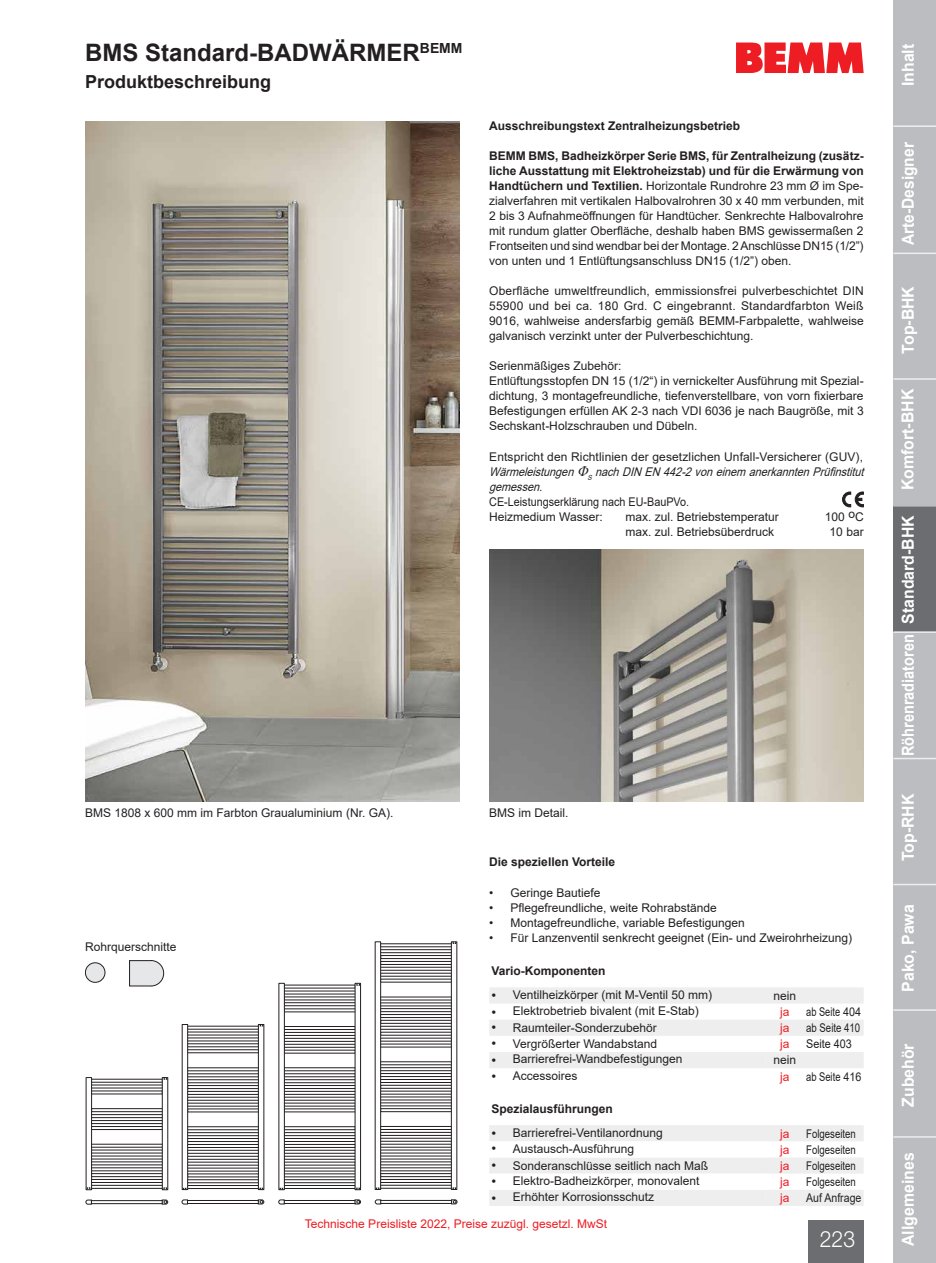
<style>
.page{position:relative;width:936px;height:1263px;background:#fff}
.page>*{position:absolute;margin:0;border:0;box-sizing:border-box;transform-origin:0 0}
.t1{font:700 24px "Arial";color:#231f20}
.t2{font:300 22.5px "Helvetica Neue LT Pro";color:#fff;scale:.94 1}
.t3{font:700 18px "Arial";color:#231f20}
.t4{font:700 16.5px "Arial";color:#fff;scale:.96 1}
.t5{font:700 16.5px "Arial";color:#fff;scale:.88 1}
.t6{font:700 16.5px "Arial";color:#fff;scale:.94 1}
.t7{font:12px/15px "Arial";color:#231f20;text-align:justify}
.t8{font:italic 12px/15px "Arial";color:#231f20;scale:.9 1}
.t9{font:700 12px "Arial";color:#231f20}
.t10{font:12px "Arial";color:#ee1d23}
.t11{font:12px/15px "Arial";color:#231f20;scale:.9 1}
.t12{font:12px "Arial";color:#231f20;scale:.8 1}
.t13{font:12px "Arial";color:#231f20;scale:.77 1}
.t14{font:12px "Arial";color:#231f20;scale:.78 1}
.t15{font:12px "Arial";color:#231f20;scale:.88 1}
.s1{font-weight:700}
.s2{font-style:normal}
.s3{font-size:13.5px}
</style>
<div class="page">
<svg style="left:736px;top:43px;width:127px;height:30px;background:#f04348"></svg>
<div style="left:808px;top:1220px;width:55px;height:43px;background:#6c6d70"></div>
<div style="left:893px;top:0;width:42px;height:126px;background:#bcbdc0"></div>
<div style="left:893px;top:126px;width:42px;height:127px;background:#bcbdc0"></div>
<div style="left:893px;top:253px;width:42px;height:126px;background:#bcbdc0"></div>
<div style="left:893px;top:506px;width:42px;height:126px;background:#6c6d70"></div>
<div style="left:893px;top:632px;width:42px;height:126px;background:#bcbdc0"></div>
<div style="left:893px;top:758px;width:42px;height:126px;background:#bcbdc0"></div>
<div style="left:893px;top:884px;width:42px;height:126px;background:#bcbdc0"></div>
<div style="left:893px;top:1010px;width:42px;height:127px;background:#bcbdc0"></div>
<div style="left:893px;top:1137px;width:42px;height:126px;background:#bcbdc0"></div>
<hr style="left:893px;top:125px;width:42px;height:2px;background:#eeeeef">
<hr style="left:893px;top:631px;width:42px;height:2px;background:#eeeeef">
<hr style="left:893px;top:758px;width:42px;height:1px;background:#eeeeef">
<hr style="left:893px;top:884px;width:42px;height:1px;background:#eeeeef">
<hr style="left:893px;top:1009px;width:42px;height:2px;background:#eeeeef">
<hr style="left:893px;top:1136px;width:42px;height:2px;background:#eeeeef">
<div style="left:893px;top:379px;width:42px;height:127px;background:#bcbdc0"></div>
<hr style="left:893px;top:378px;width:42px;height:2px;background:#eeeeef">
<hr style="left:893px;top:253px;width:42px;height:1px;background:#eeeeef">
<div style="left:85px;top:963px;width:20px;height:19px;background:#e6e7e9;border-radius:50%"></div>
<div style="left:85px;top:962px;width:20px;height:21px;border:1px solid #231f20;border-radius:50%"></div>
<svg style="left:129px;top:960px;width:35px;height:26px"></svg>
<div style="left:380px;top:1200px;width:72px;height:4px;border:1px solid #231f20"></div>
<svg style="left:374px;top:1199px;width:7px;height:6px"></svg>
<svg style="left:451px;top:1199px;width:6px;height:6px"></svg>
<div style="left:451px;top:941px;width:6px;height:249px;border:1px solid #231f20"></div>
<svg style="left:375px;top:941px;width:81px;height:249px"></svg>
<div style="left:283px;top:1200px;width:72px;height:4px;border:1px solid #231f20"></div>
<svg style="left:278px;top:1199px;width:7px;height:6px"></svg>
<svg style="left:354px;top:1199px;width:7px;height:6px"></svg>
<div style="left:278px;top:983px;width:7px;height:207px;border:1px solid #231f20"></div>
<div style="left:355px;top:983px;width:6px;height:207px;border:1px solid #231f20"></div>
<svg style="left:279px;top:983px;width:81px;height:207px"></svg>
<div style="left:187px;top:1200px;width:72px;height:4px;border:1px solid #231f20"></div>
<svg style="left:181px;top:1199px;width:7px;height:6px"></svg>
<svg style="left:257px;top:1199px;width:7px;height:6px"></svg>
<div style="left:258px;top:1024px;width:6px;height:166px;border:1px solid #231f20"></div>
<svg style="left:182px;top:1024px;width:81px;height:167px"></svg>
<div style="left:91px;top:1200px;width:72px;height:4px;border:1px solid #231f20"></div>
<svg style="left:85px;top:1199px;width:7px;height:6px"></svg>
<svg style="left:161px;top:1199px;width:7px;height:6px"></svg>
<div style="left:162px;top:1077px;width:6px;height:113px;border:1px solid #231f20"></div>
<svg style="left:86px;top:1077px;width:81px;height:113px"></svg>
<svg style="left:489px;top:987px;width:374px;height:219px"></svg>
<svg style="left:489px;top:1052px;width:315px;height:154px"></svg>
<svg style="left:765px;top:1100px;width:98px;height:17px"></svg>
<svg style="left:489px;top:1141px;width:276px;height:49px"></svg>
<svg style="left:842px;top:492px;width:21px;height:15px"></svg>
<img style="left:85px;top:121px;width:374px;height:680px">
<img style="left:489px;top:550px;width:374px;height:251px">
<h1 class="t1" style="left:85px;top:35px;width:379px">BMS Standard-BADWÄRMER<sup>BEMM</sup></h1>
<h3 class="t3" style="left:85px;top:69px;width:188px">Produktbeschreibung</h3>
<p class="t9" style="left:489px;top:117px;width:252px">Ausschreibungstext Zentralheizungsbetrieb</p>
<p class="t7" style="left:489px;top:148px;width:376px"><span class="s1">BEMM BMS, Badheizkörper Serie BMS, für Zentralheizung (zusätz&shy;liche Ausstattung mit Elektroheizstab) und für die Erwärmung von Handtüchern und Textilien.</span> Horizontale Rundrohre 23 mm Ø im Spe&shy;zialverfahren mit vertikalen Halbovalrohren 30 x 40 mm verbunden, mit 2 bis 3 Aufnahmeöffnungen für Handtücher. Senkrechte Halbovalrohre mit rundum glatter Oberfläche, deshalb haben BMS gewissermaßen 2<br>Frontseiten und sind wendbar bei der Montage. 2 Anschlüsse DN15 (1/2”) von unten und 1 Entlüftungsanschluss DN15 (1/2”) oben.</p>
<p class="t7" style="left:489px;top:283px;width:376px">Oberfläche umweltfreundlich, emmissionsfrei pulverbeschichtet DIN 55900 und bei ca. 180 Grd. C eingebrannt. Standardfarbton Weiß 9016, wahlweise andersfarbig gemäß BEMM-Farbpalette, wahlweise galvanisch verzinkt unter der Pulverbeschichtung.</p>
<p class="t7" style="left:489px;top:358px;width:376px;text-align:left">Serienmäßiges Zubehör:<br>Entlüftungsstopfen DN 15 (1/2“) in vernickelter Ausführung mit Spezial&shy;dichtung, 3 montagefreundliche, tiefenverstellbare, von vorn fixierbare Befestigungen erfüllen AK 2-3 nach VDI 6036 je nach Baugröße, mit 3<br>Sechskant-Holzschrauben und Dübeln.</p>
<p class="t8" style="left:489px;top:449px;width:422px"><span class="s2">Entspricht den Richtlinien der gesetzlichen Unfall-Versicherer (GUV),<br></span>Wärmeleistungen <sub>S</sub> nachDINEN442-2voneinem anerkanntenPrüfinstitut gemessen.</p>
<p class="t11" style="left:489px;top:495px;width:224px">CE-Leistungserklärung nach EU-BauPVo.<br>Heizmedium Wasser:</p>
<p class="t7" style="left:625px;top:510px;width:155px">max. zul. Betriebstemperatur</p>
<p class="t7" style="left:824px;top:510px;width:40px">100 oC</p>
<p class="t7" style="left:625px;top:525px;width:150px">max. zul. Betriebsüberdruck</p>
<p class="t7" style="left:829px;top:525px;width:36px">10 bar</p>
<p class="t7" style="left:85px;top:805px;width:310px">BMS 1808 x 600 mm im Farbton Graualuminium (Nr. GA).</p>
<p class="t7" style="left:489px;top:805px;width:81px">BMS im Detail.</p>
<p class="t7" style="left:85px;top:939px;width:93px">Rohrquerschnitte</p>
<p class="t9" style="left:489px;top:854px;width:127px">Die speziellen Vorteile</p>
<p class="t7" style="left:489px;top:885px;width:113px">• Geringe Bautiefe</p>
<p class="t7" style="left:489px;top:900px;width:229px">• Pflegefreundliche, weite Rohrabstände</p>
<p class="t7" style="left:489px;top:915px;width:257px">• Montagefreundliche, variable Befestigungen</p>
<p class="t7" style="left:489px;top:930px;width:364px">• Für Lanzenventil senkrecht geeignet (Ein- und Zweirohrheizung)</p>
<p class="t9" style="left:491px;top:962px;width:116px">Vario-Komponenten</p>
<p class="t7" style="left:491px;top:987px;width:222px"><span class="s3">•</span> Ventilheizkörper (mit M-Ventil 50 mm)</p>
<p class="t7" style="left:773px;top:988px;width:24px">nein</p>
<p class="t7" style="left:491px;top:1003px;width:209px"><span class="s3">•</span> Elektrobetrieb bivalent (mit E-Stab)</p>
<p class="t10" style="left:780px;top:1003px;width:11px">ja</p>
<p class="t13" style="left:806px;top:1003px;width:73px">ab Seite 404</p>
<p class="t7" style="left:491px;top:1020px;width:167px"><span class="s3">•</span> Raumteiler-Sonderzubehör</p>
<p class="t10" style="left:780px;top:1020px;width:11px">ja</p>
<p class="t12" style="left:806px;top:1020px;width:69px">ab Seite 410</p>
<p class="t7" style="left:491px;top:1036px;width:167px"><span class="s3">•</span> Vergrößerter Wandabstand</p>
<p class="t10" style="left:780px;top:1036px;width:11px">ja</p>
<p class="t11" style="left:806px;top:1036px;width:52px">Seite 403</p>
<p class="t7" style="left:491px;top:1051px;width:192px"><span class="s3">•</span> Barrierefrei-Wandbefestigungen</p>
<p class="t7" style="left:773px;top:1053px;width:24px">nein</p>
<p class="t7" style="left:491px;top:1068px;width:87px"><span class="s3">•</span> Accessoires</p>
<p class="t10" style="left:780px;top:1068px;width:11px">ja</p>
<p class="t14" style="left:806px;top:1068px;width:72px">ab Seite 416</p>
<p class="t9" style="left:491px;top:1100px;width:123px">Spezialausführungen</p>
<p class="t7" style="left:491px;top:1125px;width:173px"><span class="s3">•</span> Barrierefrei-Ventilanordnung</p>
<p class="t10" style="left:780px;top:1125px;width:11px">ja</p>
<p class="t12" style="left:806px;top:1125px;width:64px">Folgeseiten</p>
<p class="t7" style="left:491px;top:1141px;width:144px"><span class="s3">•</span> Austausch-Ausführung</p>
<p class="t10" style="left:780px;top:1141px;width:11px">ja</p>
<p class="t12" style="left:806px;top:1141px;width:64px">Folgeseiten</p>
<p class="t7" style="left:491px;top:1158px;width:218px"><span class="s3">•</span> Sonderanschlüsse seitlich nach Maß</p>
<p class="t10" style="left:780px;top:1157px;width:11px">ja</p>
<p class="t12" style="left:806px;top:1157px;width:64px">Folgeseiten</p>
<p class="t7" style="left:491px;top:1173px;width:210px"><span class="s3">•</span> Elektro-Badheizkörper, monovalent</p>
<p class="t10" style="left:780px;top:1173px;width:11px">ja</p>
<p class="t12" style="left:806px;top:1173px;width:64px">Folgeseiten</p>
<p class="t7" style="left:491px;top:1189px;width:164px"><span class="s3">•</span> Erhöhter Korrosionsschutz</p>
<p class="t10" style="left:780px;top:1190px;width:11px">ja</p>
<p class="t15" style="left:806px;top:1190px;width:64px">Auf Anfrage</p>
<p class="t10" style="left:305px;top:1216px;width:304px">Technische Preisliste 2022, Preise zuzügl. gesetzl. MwSt</p>
<h2 class="t2" style="left:819px;top:1225px;width:39px">223</h2>
<h3 class="t4" style="left:896px;top:86px;width:46px;rotate:-90deg">Inhalt</h3>
<h3 class="t6" style="left:896px;top:245px;width:111px;rotate:-90deg">Arte-Designer</h3>
<h3 class="t4" style="left:896px;top:354px;width:72px;rotate:-90deg">Top-BHK</h3>
<h3 class="t4" style="left:896px;top:490px;width:107px;rotate:-90deg">Komfort-BHK</h3>
<h3 class="t4" style="left:896px;top:624px;width:114px;rotate:-90deg">Standard-BHK</h3>
<h3 class="t5" style="left:896px;top:756px;width:140px;rotate:-90deg">Röhrenradiatoren</h3>
<h3 class="t4" style="left:896px;top:861px;width:72px;rotate:-90deg">Top-RHK</h3>
<h3 class="t4" style="left:896px;top:992px;width:92px;rotate:-90deg">Pako, Pawa</h3>
<h3 class="t4" style="left:896px;top:1107px;width:68px;rotate:-90deg">Zubehör</h3>
<h3 class="t4" style="left:896px;top:1246px;width:99px;rotate:-90deg">Allgemeines</h3>
</div>
